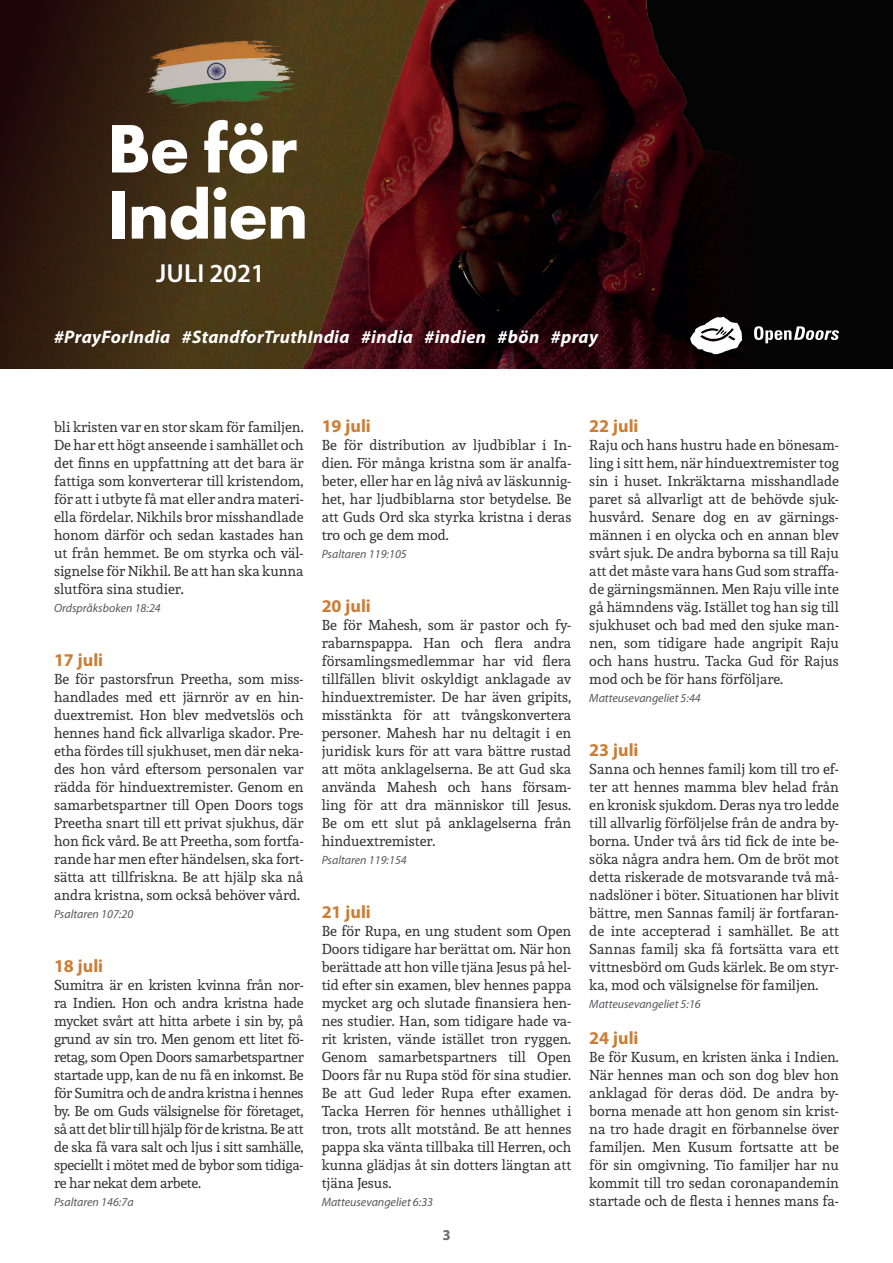
<style>
.page{position:relative;width:893px;height:1263px;background:#fff}
.page>*{position:absolute;margin:0;border:0;box-sizing:border-box;transform-origin:0 0}
.t1{font:700 71.1px/66.2px "Futura PT";letter-spacing:-.02em;color:#fff}
.t2{font:600 26.1px "Myriad Pro";color:#fff}
.t3{font:italic 700 18.3px "Myriad Pro";letter-spacing:.02em;color:#fff}
.t4{font:700 18px "Myriad Pro";color:#cc7c34}
.t5{font:700 15px "Myriad Pro";color:#6c6d70}
.t6{font:14.25px/18px "Andada";color:#312f30;text-align:justify}
.t7{font:italic 12px "Myriad Pro";color:#57585a}
</style>
<div class="page">
<svg style="left:0;top:0;width:154px;height:369px;background:#2f1a0e"></svg>
<div style="left:517px;top:0;width:376px;height:369px;background:#040405"></div>
<img style="left:154px;top:0;width:589px;height:369px">
<img style="left:126px;top:36px;width:177px;height:82px">
<svg style="left:690px;top:317px;width:52px;height:37px"></svg>
<svg style="left:754px;top:326px;width:85px;height:17px"></svg>
<h1 class="t1" style="left:107px;top:114px;width:203px">Be för<br>Indien</h1>
<h2 class="t2" style="left:156px;top:257px;width:110px">JULI 2021</h2>
<p class="t3" style="left:54px;top:324px;width:546px">#PrayForIndia #StandforTruthIndia #india #indien #bön #pray</p>
<p class="t6" style="left:54px;top:418px;width:251px">bli kristen var en stor skam för familjen.<br>De har ett högt anseende i samhället och det finns en uppfattning att det bara är fattiga som konverterar till kristendom, för att i utbyte få mat eller andra materi&shy;ella fördelar. Nikhils bror misshandlade honom därför och sedan kastades han ut från hemmet. Be om styrka och väl&shy;signelse för Nikhil. Be att han ska kunna slutföra sina studier.</p>
<p class="t7" style="left:54px;top:601px;width:108px">Ordspråksboken 18:24</p>
<p class="t4" style="left:54px;top:648px;width:51px">17 juli</p>
<p class="t6" style="left:54px;top:670px;width:251px">Be för pastorsfrun Preetha, som miss&shy;handlades med ett järnrör av en hin&shy;duextremist. Hon blev medvetslös och hennes hand fick allvarliga skador. Pre&shy;etha fördes till sjukhuset, men där neka&shy;des hon vård eftersom personalen var rädda för hinduextremister. Genom en samarbetspartner till Open Doors togs Preetha snart till ett privat sjukhus, där hon fick vård. Be att Preetha, som fortfa&shy;rande har men efter händelsen, ska fort&shy;sätta att tillfriskna. Be att hjälp ska nå andra kristna, som också behöver vård.</p>
<p class="t7" style="left:54px;top:907px;width:81px">Psaltaren 107:20</p>
<p class="t4" style="left:54px;top:954px;width:51px">18 juli</p>
<p class="t6" style="left:54px;top:976px;width:251px">Sumitra är en kristen kvinna från nor&shy;ra Indien. Hon och andra kristna hade mycket svårt att hitta arbete i sin by, på grund av sin tro. Men genom ett litet fö&shy;retag, som Open Doors samarbetspartner startade upp, kan de nu få en inkomst. Be för Sumitra och de andra kristna i hennes by. Be om Guds välsignelse för företaget, så att det blir till hjälp för de kristna. Be att de ska få vara salt och ljus i sitt samhälle, speciellt i mötet med de bybor som tidiga&shy;re har nekat dem arbete.</p>
<p class="t7" style="left:54px;top:1195px;width:81px">Psaltaren 146:7a</p>
<p class="t4" style="left:322px;top:414px;width:51px">19 juli</p>
<p class="t6" style="left:322px;top:436px;width:251px">Be för distribution av ljudbiblar i In&shy;dien. För många kristna som är analfa&shy;beter, eller har en låg nivå av läskunnig&shy;het, har ljudbiblarna stor betydelse. Be att Guds Ord ska styrka kristna i deras tro och ge dem mod.</p>
<p class="t7" style="left:322px;top:547px;width:87px">Psaltaren 119:105</p>
<p class="t4" style="left:322px;top:594px;width:51px">20 juli</p>
<p class="t6" style="left:322px;top:616px;width:251px">Be för Mahesh, som är pastor och fy&shy;rabarnspappa. Han och flera andra församlingsmedlemmar har vid flera tillfällen blivit oskyldigt anklagade av hinduextremister. De har även gripits, misstänkta för att tvångskonvertera personer. Mahesh har nu deltagit i en juridisk kurs för att vara bättre rustad att möta anklagelserna. Be att Gud ska använda Mahesh och hans försam&shy;ling för att dra människor till Jesus.<br>Be om ett slut på anklagelserna från hinduextremister.</p>
<p class="t7" style="left:322px;top:853px;width:87px">Psaltaren 119:154</p>
<p class="t4" style="left:322px;top:900px;width:51px">21 juli</p>
<p class="t6" style="left:322px;top:922px;width:251px">Be för Rupa, en ung student som Open Doors tidigare har berättat om. När hon berättade att hon ville tjäna Jesus på hel&shy;tid efter sin examen, blev hennes pappa mycket arg och slutade finansiera hen&shy;nes studier. Han, som tidigare hade va&shy;rit kristen, vände istället tron ryggen.<br>Genom samarbetspartners till Open Doors får nu Rupa stöd för sina studier.<br>Be att Gud leder Rupa efter examen.<br>Tacka Herren för hennes uthållighet i tron, trots allt motstånd. Be att hennes pappa ska vänta tillbaka till Herren, och kunna glädjas åt sin dotters längtan att tjäna Jesus.</p>
<p class="t7" style="left:322px;top:1195px;width:113px">Matteusevangeliet 6:33</p>
<p class="t5" style="left:442px;top:1225px;width:10px">3</p>
<p class="t4" style="left:589px;top:414px;width:51px">22 juli</p>
<p class="t6" style="left:589px;top:436px;width:251px">Raju och hans hustru hade en bönesam&shy;ling i sitt hem, när hinduextremister tog sin i huset. Inkräktarna misshandlade paret så allvarligt att de behövde sjuk&shy;husvård. Senare dog en av gärnings&shy;männen i en olycka och en annan blev svårt sjuk. De andra byborna sa till Raju att det måste vara hans Gud som straffa&shy;de gärningsmännen. Men Raju ville inte gå hämndens väg. Istället tog han sig till sjukhuset och bad med den sjuke man&shy;nen, som tidigare hade angripit Raju och hans hustru. Tacka Gud för Rajus mod och be för hans förföljare.</p>
<p class="t7" style="left:589px;top:691px;width:113px">Matteusevangeliet 5:44</p>
<p class="t4" style="left:589px;top:738px;width:51px">23 juli</p>
<p class="t6" style="left:589px;top:760px;width:251px">Sanna och hennes familj kom till tro ef&shy;ter att hennes mamma blev helad från en kronisk sjukdom. Deras nya tro ledde till allvarlig förföljelse från de andra by&shy;borna. Under två års tid fick de inte be&shy;söka några andra hem. Om de bröt mot detta riskerade de motsvarande två må&shy;nadslöner i böter. Situationen har blivit bättre, men Sannas familj är fortfaran&shy;de inte accepterad i samhället. Be att Sannas familj ska få fortsätta vara ett vittnesbörd om Guds kärlek. Be om styr&shy;ka, mod och välsignelse för familjen.</p>
<p class="t7" style="left:589px;top:997px;width:113px">Matteusevangeliet 5:16</p>
<p class="t4" style="left:589px;top:1026px;width:51px">24 juli</p>
<p class="t6" style="left:589px;top:1048px;width:251px">Be för Kusum, en kristen änka i Indien.<br>När hennes man och son dog blev hon anklagad för deras död. De andra by&shy;borna menade att hon genom sin krist&shy;na tro hade dragit en förbannelse över familjen. Men Kusum fortsatte att be för sin omgivning. Tio familjer har nu kommit till tro sedan coronapandemin startade och de flesta i hennes mans fa-</p>
</div>
